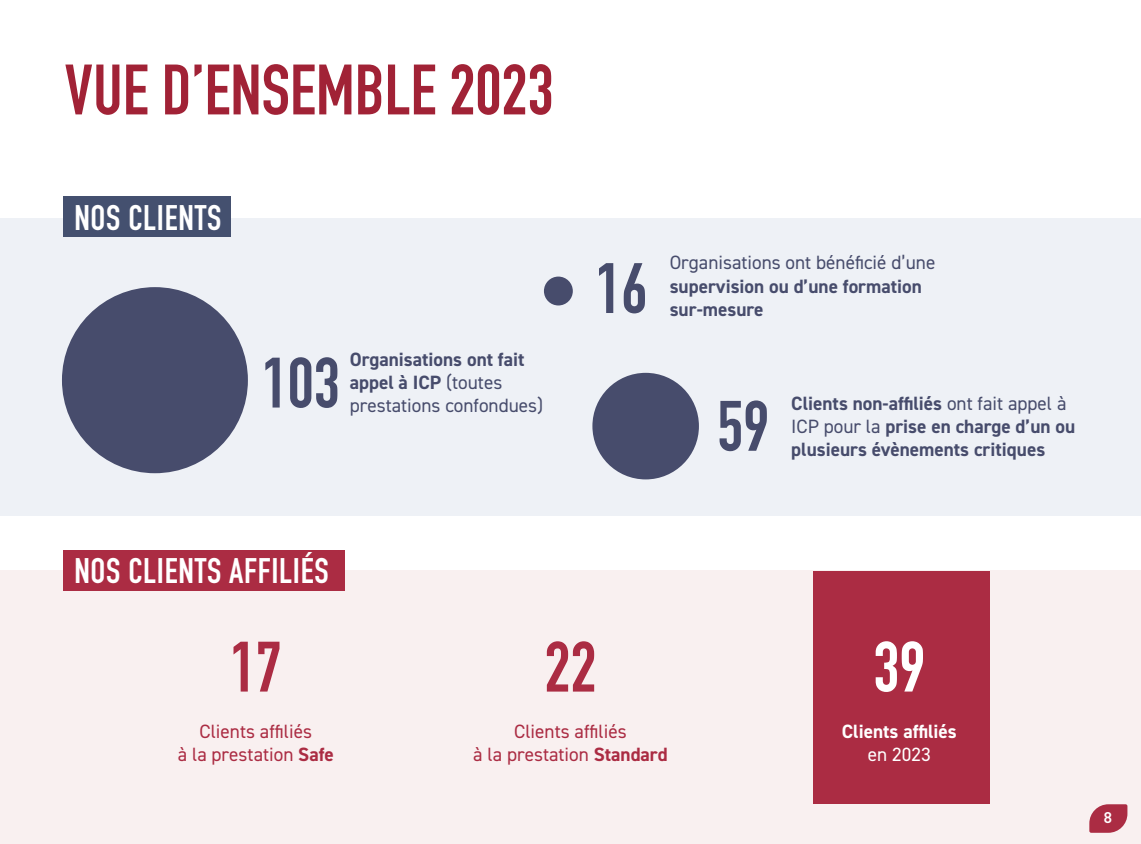
<style>
.page{position:relative;width:1141px;height:844px;background:#fff}
.page>*{position:absolute;margin:0;border:0;box-sizing:border-box;transform-origin:0 0}
.t1{font:700 70px "DIN Condensed";color:#a12236}
.t2{font:700 70px "DIN Condensed";color:#474c6c}
.t3{font:700 70px "DIN Condensed";color:#ab2c43}
.t4{font:700 70px "DIN Condensed";color:#fff}
.t5{font:700 35px "DIN Condensed";letter-spacing:.02em;color:#fff}
.t6{font:700 19.25px/23.1px "DIN2014";color:#474c6c}
.t7{font:19.25px/23.1px "DIN2014";color:#ab2c43;text-align:center}
.t8{font:19.25px "DIN2014";color:#474c6c}
.t9{font:700 19.25px "DIN2014";color:#fff}
.t10{font:19.25px "DIN2014";color:#fff}
.t11{font:600 15.75px "DIN2014";color:#fff}
.s1{font-weight:400}
.s2{font-weight:700}
</style>
<div class="page">
<div style="left:0;top:570px;width:1141px;height:273px;background:#f9f0f0"></div>
<div style="left:813px;top:570px;width:176px;height:233px;background:#ab2c43"></div>
<div style="left:0;top:218px;width:1141px;height:298px;background:#eef1f6"></div>
<div style="left:63px;top:196px;width:168px;height:41px;background:#44506f"></div>
<div style="left:63px;top:549px;width:282px;height:41px;background:#ab2c43"></div>
<svg style="left:1089px;top:804px;width:38px;height:28px"></svg>
<div style="left:544px;top:276px;width:29px;height:29px;background:#474c6c;border-radius:50%"></div>
<div style="left:62px;top:287px;width:186px;height:186px;background:#474c6c;border-radius:50%"></div>
<div style="left:592px;top:373px;width:107px;height:106px;background:#474c6c;border-radius:50%"></div>
<h1 class="t1" style="left:64px;top:43px;width:491px">VUE D’ENSEMBLE 2023</h1>
<h2 class="t5" style="left:74px;top:194px;width:148px">NOS CLIENTS</h2>
<h1 class="t2" style="left:262px;top:336px;width:80px">103</h1>
<p class="t6" style="left:350px;top:348px;width:195px">Organisations ont fait appel à ICP <span class="s1">(toutes prestations confondues)</span></p>
<h1 class="t2" style="left:595px;top:241px;width:54px">16</h1>
<p class="t8" style="left:670px;top:251px;width:267px">Organisations ont bénéficié d’une</p>
<p class="t6" style="left:670px;top:274px;width:254px">supervision ou d’une formation sur-mesure</p>
<h1 class="t2" style="left:717px;top:379px;width:54px">59</h1>
<p class="t6" style="left:791px;top:391px;width:285px">Clients non-affiliés <span class="s1">ont fait appel à<br>ICP pour la</span> prise en charge d’un ou plusieurs évènements critiques</p>
<h2 class="t5" style="left:74px;top:547px;width:256px">NOS CLIENTS AFFILIÉS</h2>
<h1 class="t3" style="left:230px;top:619px;width:54px">17</h1>
<p class="t7" style="left:178px;top:719px;width:158px">Clients affiliés<br>à la prestation <span class="s2">Safe</span></p>
<h1 class="t3" style="left:544px;top:619px;width:54px">22</h1>
<p class="t7" style="left:473px;top:719px;width:196px">Clients affiliés<br>à la prestation <span class="s2">Standard</span></p>
<h1 class="t4" style="left:873px;top:619px;width:54px">39</h1>
<p class="t9" style="left:842px;top:718px;width:116px">Clients affiliés</p>
<p class="t10" style="left:868px;top:742px;width:64px">en 2023</p>
<p class="t11" style="left:1104px;top:807px;width:10px">8</p>
</div>
